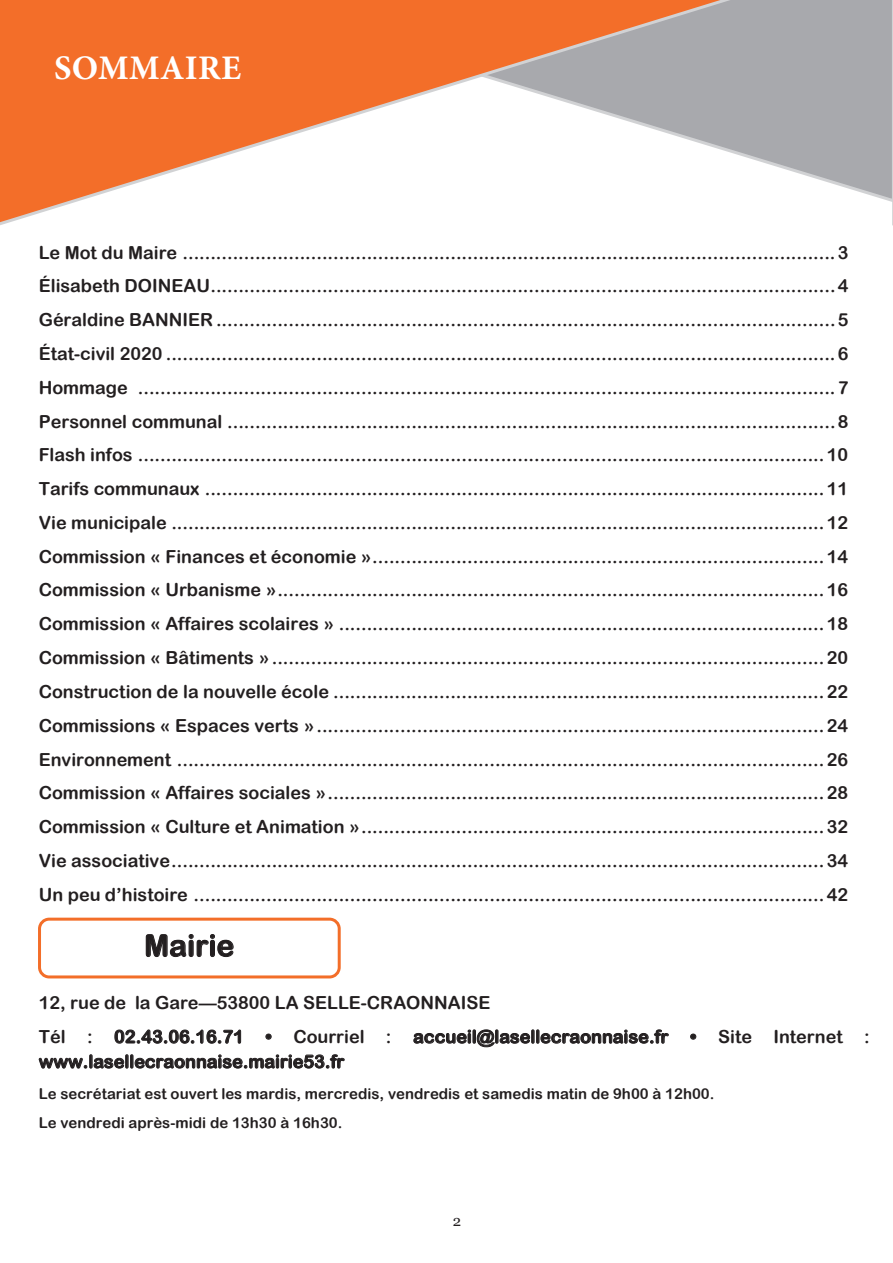
<style>
.page{position:relative;width:893px;height:1263px;background:#fff}
.page>*{position:absolute;margin:0;border:0;box-sizing:border-box;transform-origin:0 0}
.t1{font:700 34.5px "Minion Pro";letter-spacing:.01em;color:#fff}
.t2{font:30px "Arial Rounded MT Bold";color:#231f20}
.t3{font:18px/33.8px "Arial Rounded MT Bold";color:#231f20;text-align:justify}
.t4{font:15px/29.5px "Arial Rounded MT Bold";color:#231f20}
.t5{font:15px "Georgia";color:#231f20}
</style>
<div class="page">
<svg style="left:767px;top:0;width:123px;height:201px"></svg>
<svg style="left:0;top:0;width:767px;height:225px"></svg>
<svg style="left:890px;top:0;width:3px;height:226px"></svg>
<div style="left:38px;top:918px;width:303px;height:60px;border:3px solid #f36e29;border-radius:10px"></div>
<h1 class="t1" style="left:54px;top:44px;width:189px">SOMMAIRE</h1>
<p class="t3" style="left:39px;top:235px;width:811px">Le Mot du Maire ..................................................................................................................... 3<br>Élisabeth DOINEAU ................................................................................................................ 4<br>Géraldine BANNIER ............................................................................................................... 5<br>État-civil 2020 ........................................................................................................................ 6<br>Hommage ............................................................................................................................. 7<br>Personnel communal ............................................................................................................. 8<br>Flash infos ...........................................................................................................................10<br>Tarifs communaux ...............................................................................................................11<br>Vie municipale .....................................................................................................................12<br>Commission « Finances et économie » .................................................................................14<br>Commission « Urbanisme » ..................................................................................................16<br>Commission « Affaires scolaires » .......................................................................................18<br>Commission « Bâtiments » ...................................................................................................20<br>Construction de la nouvelle école ........................................................................................22<br>Commissions « Espaces verts » ...........................................................................................24<br>Environnement ....................................................................................................................26<br>Commission « Affaires sociales » .........................................................................................28<br>Commission « Culture et Animation » ...................................................................................32<br>Vie associative .....................................................................................................................34<br>Un peu d’histoire .................................................................................................................42</p>
<h2 class="t2" style="left:144px;top:928px;width:92px">Mairie</h2>
<p class="t3" style="left:39px;top:985px;width:833px">12, rue de la Gare—53800 LA SELLE-CRAONNAISE<br>Tél : 02.43.06.16.71 • Courriel : accueil@lasellecraonnaise.fr • Site Internet :</p>
<p class="t3" style="left:39px;top:1044px;width:307px">www.lasellecraonnaise.mairie53.fr</p>
<p class="t4" style="left:39px;top:1078px;width:677px">Le secrétariat est ouvert les mardis, mercredis, vendredis et samedis matin de 9h00 à 12h00.<br>Le vendredi après-midi de 13h30 à 16h30.</p>
<p class="t5" style="left:453px;top:1212px;width:10px">2</p>
</div>
